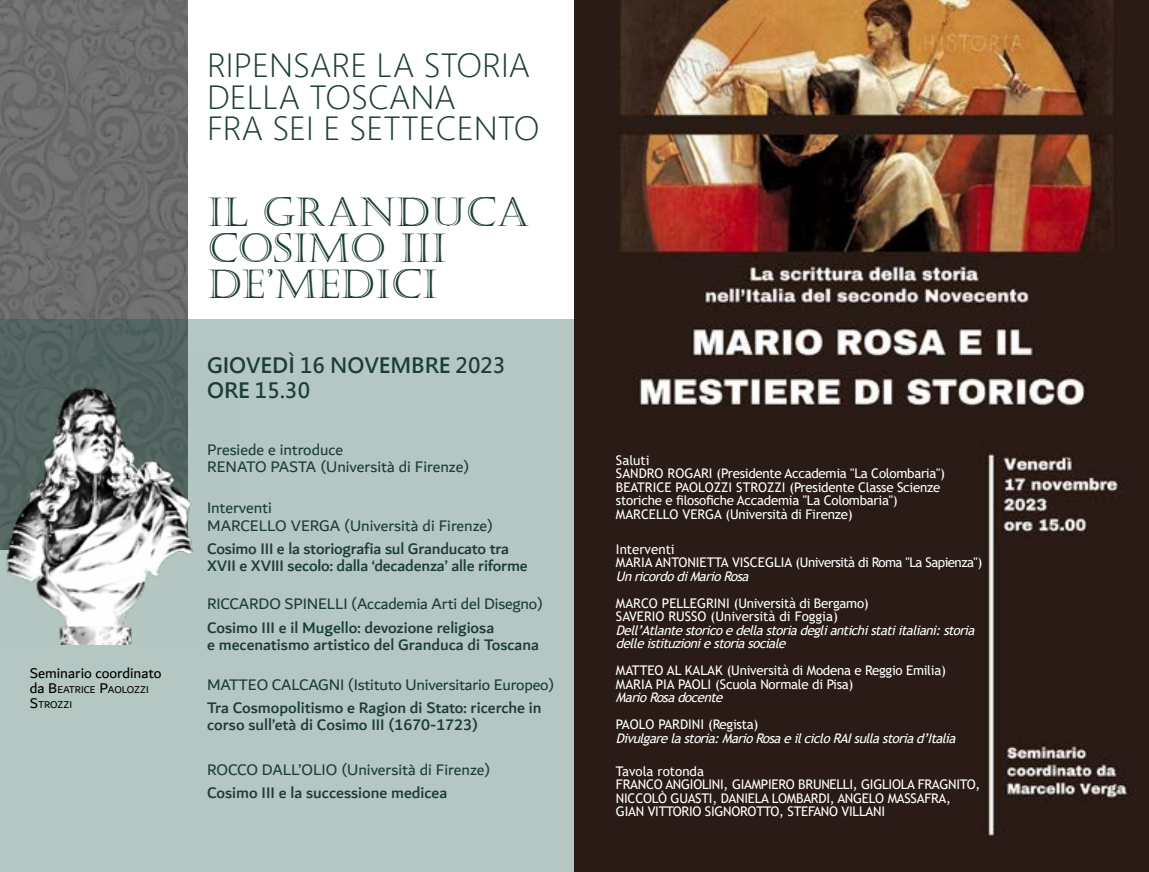
<style>
.page{position:relative;width:1149px;height:872px;background:#fff}
.page>*{position:absolute;margin:0;border:0;box-sizing:border-box;transform-origin:0 0}
.t1{font:40.35px/35.5px "Castellar";color:#1c3e37}
.t2{font:300 31.35px/31.3px "Microsoft Jheng Hei";color:#1c3e37}
.t3{font:700 20.85px/25.5px "Microsoft Jheng Hei";color:#1c3e37}
.t4{font:500 16.5px/17.2px "Dubai";color:#1c3e37}
.t5{font:16.5px/17.2px "Dubai";letter-spacing:-.01em;color:#1c3e37}
.t6{font:15.15px "Dubai";color:#000}
.t7{font:13.35px/13.5px "Trebuchet MS";letter-spacing:-.02em;color:#fff}
.t8{font:italic 13.35px/13.5px "Trebuchet MS";color:#fff}
.t9{font:13.35px/13.5px "Trebuchet MS";color:#fff}
.t10{font:10.65px/15.1px "Dubai";color:#000}
.s1{font-size:15.15px}
</style>
<div class="page">
<img style="left:0;top:0;width:187px;height:319px">
<div style="left:0;top:319px;width:574px;height:553px;background:#b5c7c3"></div>
<img style="left:0;top:356px;width:193px;height:288px">
<img style="left:574px;top:0;width:574px;height:872px">
<p class="t6" style="left:30px;top:664px;width:133px">Seminario coordinato</p>
<p class="t10" style="left:30px;top:682px;width:120px"><span class="s1">da</span> <span class="s1">B</span>EATRICE <span class="s1">P</span>AOLOZZI<br><span class="s1">S</span>TROZZI</p>
<h2 class="t2" style="left:207px;top:50px;width:334px">RIPENSARE LA STORIA<br>DELLA TOSCANA<br>FRA SEI E SETTECENTO</h2>
<h1 class="t1" style="left:207px;top:196px;width:323px">IL GRANDUCA<br>COSIMO III<br>DE’MEDICI</h1>
<h3 class="t3" style="left:207px;top:352px;width:300px">GIOVEDÌ 16 NOVEMBRE 2023<br>ORE 15.30</h3>
<p class="t5" style="left:207px;top:440px;width:264px">Presiede e introduce<br>RENATO PASTA (Università di Firenze)</p>
<p class="t5" style="left:207px;top:499px;width:287px">Interventi<br>MARCELLO VERGA (Università di Firenze)</p>
<p class="t4" style="left:207px;top:539px;width:322px">Cosimo III e la storiografia sul Granducato tra<br>XVII e XVIII secolo: dalla ‘decadenza’ alle riforme</p>
<p class="t5" style="left:207px;top:595px;width:337px">RICCARDO SPINELLI (Accademia Arti del Disegno)</p>
<p class="t4" style="left:207px;top:618px;width:333px">Cosimo III e il Mugello: devozione religiosa<br>e mecenatismo artistico del Granduca di Toscana</p>
<p class="t5" style="left:207px;top:675px;width:349px">MATTEO CALCAGNI (Istituto Universitario Europeo)</p>
<p class="t4" style="left:207px;top:698px;width:336px">Tra Cosmopolitismo e Ragion di Stato: ricerche in corso sull’età di Cosimo III (1670-1723)</p>
<p class="t5" style="left:207px;top:761px;width:285px">ROCCO DALL’OLIO (Università di Firenze)</p>
<p class="t4" style="left:207px;top:784px;width:242px">Cosimo III e la successione medicea</p>
<p class="t7" style="left:615px;top:453px;width:330px">Saluti<br>SANDRO ROGARI (Presidente Accademia "La Colombaria")<br>BEATRICE PAOLOZZI STROZZI (Presidente Classe Scienze storiche e filosofiche Accademia "La Colombaria")<br>MARCELLO VERGA (Università di Firenze)</p>
<p class="t9" style="left:615px;top:542px;width:368px">Interventi<br>MARIA ANTONIETTA VISCEGLIA (Università di Roma "La Sapienza")</p>
<p class="t8" style="left:615px;top:569px;width:138px">UnricordodiMarioRosa</p>
<p class="t9" style="left:615px;top:596px;width:254px">MARCO PELLEGRINI (Università di Bergamo)<br>SAVERIO RUSSO (Università di Foggia)</p>
<p class="t8" style="left:615px;top:623px;width:364px">Dell’Atlantestoricoedellastoriadegliantichistatiitaliani:storia delleistituzioniestoriasociale</p>
<p class="t7" style="left:615px;top:663px;width:331px">MATTEO AL KALAK (Università di Modena e Reggio Emilia)<br>MARIA PIA PAOLI (Scuola Normale di Pisa)</p>
<p class="t8" style="left:615px;top:690px;width:112px">MarioRosadocente</p>
<p class="t7" style="left:615px;top:717px;width:144px">PAOLO PARDINI (Regista)</p>
<p class="t8" style="left:615px;top:731px;width:345px">Divulgarelastoria:MarioRosaeilcicloRAIsullastoriad’Italia</p>
<p class="t7" style="left:615px;top:764px;width:365px">Tavola rotonda<br>FRANCO ANGIOLINI, GIAMPIERO BRUNELLI, GIGLIOLA FRAGNITO, NICCOLÒ GUASTI, DANIELA LOMBARDI, ANGELO MASSAFRA, GIAN VITTORIO SIGNOROTTO, STEFANO VILLANI</p>
</div>
